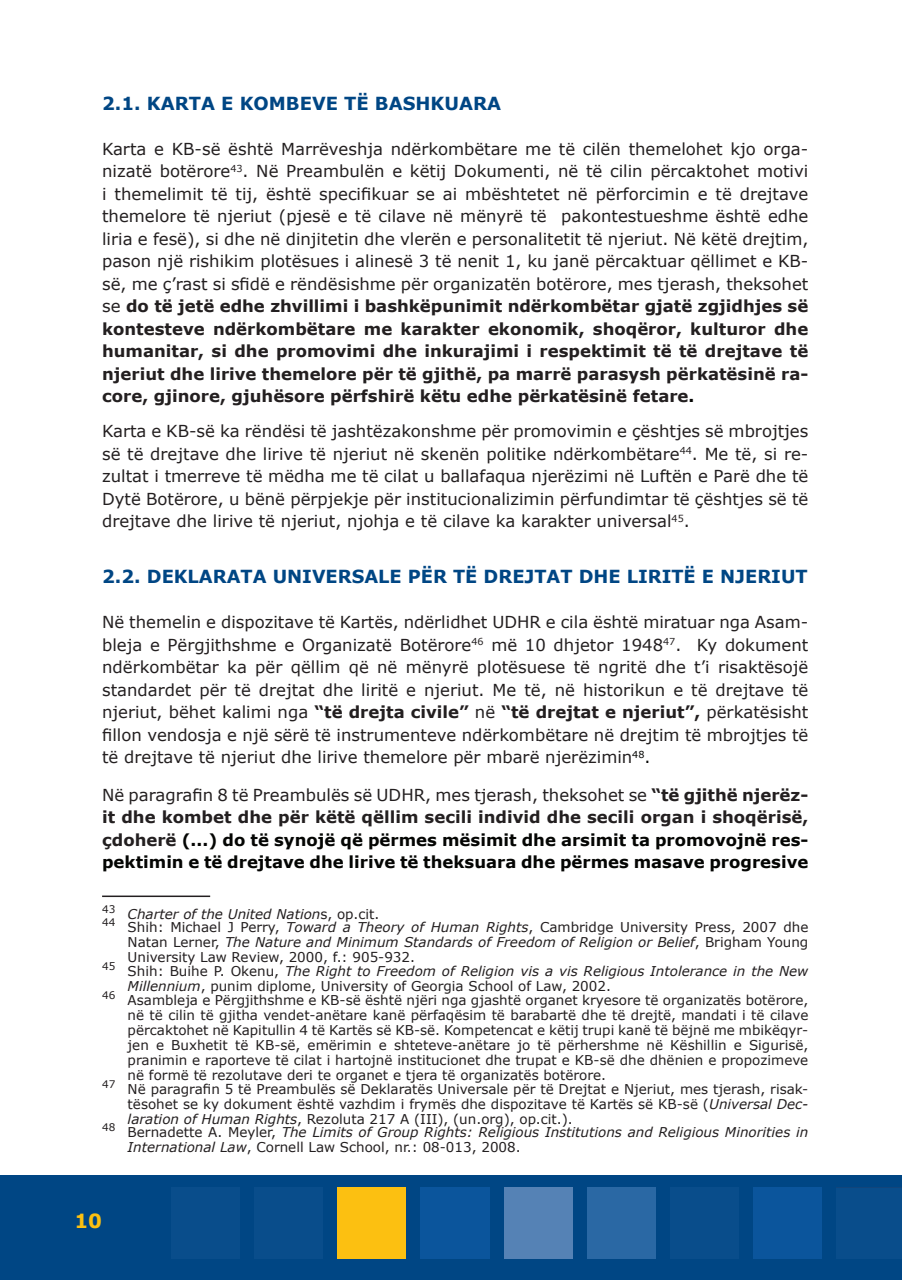
<style>
.page{position:relative;width:902px;height:1280px;background:#fff}
.page>*{position:absolute;margin:0;border:0;box-sizing:border-box;transform-origin:0 0}
.t1{font:700 19.5px "Verdana";color:#fcc011}
.t2{font:700 18px "Verdana";color:#004684}
.t3{font:16.5px/22.5px "Verdana";color:#231f20;text-align:justify}
.t4{font:700 16.5px/22.5px "Verdana";color:#040503;text-align:justify}
.t5{font:13.5px/13.8px "Verdana";color:#231f20}
.t6{font:italic 13.5px/15px "Verdana";color:#231f20}
.s1{font-weight:700}
.s2{font-weight:700;color:#040503}
.s3{color:#040503}
.s4{font-weight:400;color:#231f20}
.s5{color:#231f20}
.s6{font-style:italic}
.s7{font-style:normal}
</style>
<div class="page">
<div style="left:0;top:1175px;width:901px;height:105px;background:#004684"></div>
<div style="left:254px;top:1187px;width:69px;height:72px;background:#094d8b"></div>
<div style="left:171px;top:1187px;width:69px;height:72px;background:#094d8b"></div>
<div style="left:420px;top:1187px;width:69px;height:72px;background:#0b559c"></div>
<div style="left:503px;top:1187px;width:69px;height:72px;background:#5582b5"></div>
<div style="left:586px;top:1187px;width:69px;height:72px;background:#2a68a4"></div>
<div style="left:669px;top:1187px;width:70px;height:72px;background:#094d8b"></div>
<div style="left:835px;top:1188px;width:66px;height:71px;background:#094d8b"></div>
<div style="left:752px;top:1187px;width:70px;height:72px;background:#0b559c"></div>
<div style="left:337px;top:1188px;width:70px;height:71px;background:#fcc011"></div>
<div style="left:406px;top:1184px;width:14px;height:81px;background:#004684"></div>
<div style="left:656px;top:1184px;width:14px;height:81px;background:#004684"></div>
<div style="left:822px;top:1184px;width:14px;height:81px;background:#004684"></div>
<hr style="left:102px;top:895px;width:108px;height:2px;background:#231f20">
<p class="t2" style="left:102px;top:90px;width:400px">2.1. KARTA E KOMBEVE TË BASHKUARA</p>
<p class="t3" style="left:102px;top:137px;width:707px">Karta e KB-së është Marrëveshja ndërkombëtare me të cilën themelohet kjo orga&shy;nizatë botërore<sup>43</sup>. Në Preambulën e këtij Dokumenti, në të cilin përcaktohet motivi i themelimit të tij, është specifikuar se ai mbështetet në përforcimin e të drejtave themelore të njeriut (pjesë e të cilave në mënyrë të pakontestueshme është edhe liria e fesë), si dhe në dinjitetin dhe vlerën e personalitetit të njeriut. Në këtë drejtim, pason një rishikim plotësues i alinesë 3 të nenit 1, ku janë përcaktuar qëllimet e KB&shy;së, me ç’rast si sfidë e rëndësishme për organizatën botërore, mes tjerash, theksohet se <span class="s1">do të jetë edhe zhvillimi i bashkëpunimit ndërkombëtar gjatë zgjidhjes së kontesteve ndërkombëtare me karakter ekonomik, shoqëror, kulturor dhe humanitar, si dhe promovimi dhe inkurajimi i respektimit të të drejtave të njeriut dhe lirive themelore për të gjithë, pa marrë parasysh përkatësinë ra&shy;core, gjinore, gjuhësore përfshirë këtu edhe përkatësinë fetare</span><span class="s2">.</span></p>
<p class="t3" style="left:102px;top:420px;width:707px">Karta e KB-së ka rëndësi të jashtëzakonshme për promovimin e çështjes së mbrojtjes së të drejtave dhe lirive të njeriut në skenën politike ndërkombëtare<sup>44</sup>. Me të, si re&shy;zultat i tmerreve të mëdha me të cilat u ballafaqua njerëzimi në Luftën e Parë dhe të Dytë Botërore, u bënë përpjekje për institucionalizimin përfundimtar të çështjes së të drejtave dhe lirive të njeriut, njohja e të cilave ka karakter universal<sup>45</sup>.</p>
<p class="t2" style="left:102px;top:564px;width:707px">2.2. DEKLARATA UNIVERSALE PËR TË DREJTAT DHE LIRITË E NJERIUT</p>
<p class="t3" style="left:102px;top:611px;width:707px">Në themelin e dispozitave të Kartës, ndërlidhet UDHR e cila është miratuar nga Asam&shy;bleja e Përgjithshme e Organizatë Botërore<sup>46</sup> më 10 dhjetor 1948<sup>47</sup>. Ky dokument ndërkombëtar ka për qëllim që në mënyrë plotësuese të ngritë dhe t’i risaktësojë standardet për të drejtat dhe liritë e njeriut. Me të, në historikun e të drejtave të njeriut, bëhet kalimi nga <span class="s1">“të drejta civile”</span> në <span class="s1">“të drejtat e njeriut”,</span> përkatësisht fillon vendosja e një sërë të instrumenteve ndërkombëtare në drejtim të mbrojtjes të të drejtave të njeriut dhe lirive themelore për mbarë njerëzimin<sup>48</sup><span class="s3">.</span></p>
<p class="t4" style="left:102px;top:783px;width:707px"><span class="s4">Në paragrafin 8 të Preambulës së UDHR, mes tjerash, theksohet se</span> <span class="s5">“të gjithë njerëz&shy;it dhe kombet dhe për këtë qëllim secili individ dhe secili organ i shoqërisë, çdoherë</span> (...) do të synojë që përmes mësimit dhe arsimit ta promovojnë res&shy;pektimin e të drejtave dhe lirive të theksuara dhe përmes masave progresive</p>
<p class="t5" style="left:102px;top:907px;width:707px"><sup>43</sup> <span class="s6">Charter of the United Nation</span>s, op.cit.<br><sup>44</sup> Shih: Michael J Perry, <span class="s6">Toward a Theory of Human Rights</span>, Cambridge University Press, 2007 dhe</p>
<p class="t5" style="left:128px;top:935px;width:682px;line-height:15px">Natan Lerner, <span class="s6">The Nature and Minimum Standards of Freedom of Religion or Belief</span>, Brigham Young<br>University Law Review, 2000, f.: 905-932.</p>
<p class="t6" style="left:128px;top:963px;width:682px;text-indent:-26px"><sup>45</sup> <span class="s7">Shih: Buihe P. Okenu,</span> The Right to Freedom of Religion vis a vis Religious Intolerance in the New<br>Millennium<span class="s7">, punim diplome, University of Georgia School of Law, 2002.</span></p>
<p class="t5" style="left:102px;top:993px;width:707px"><sup>46</sup> Asambleja e Përgjithshme e KB-së është njëri nga gjashtë organet kryesore të organizatës botërore,</p>
<p class="t5" style="left:128px;top:1008px;width:682px">në të cilin të gjitha vendet-anëtare kanë përfaqësim të barabartë dhe të drejtë, mandati i të cilave</p>
<p class="t5" style="left:128px;top:1023px;width:682px">përcaktohet në Kapitullin 4 të Kartës së KB-së. Kompetencat e këtij trupi kanë të bëjnë me mbikëqyr-</p>
<p class="t5" style="left:128px;top:1038px;width:682px">jen e Buxhetit të KB-së, emërimin e shteteve-anëtare jo të përhershme në Këshillin e Sigurisë,</p>
<p class="t5" style="left:128px;top:1053px;width:682px">pranimin e raporteve të cilat i hartojnë institucionet dhe trupat e KB-së dhe dhënien e propozimeve</p>
<p class="t5" style="left:128px;top:1068px;width:480px">në formë të rezolutave deri te organet e tjera të organizatës botërore.</p>
<p class="t5" style="left:102px;top:1082px;width:707px"><sup>47</sup> Në paragrafin 5 të Preambulës së Deklaratës Universale për të Drejtat e Njeriut, mes tjerash, risak-</p>
<p class="t5" style="left:128px;top:1097px;width:682px">tësohet se ky dokument është vazhdim i frymës dhe dispozitave të Kartës së KB-së (<span class="s6">Universal Dec-</span></p>
<p class="t5" style="left:128px;top:1112px;width:446px"><span class="s6">laration of Human Rights</span>, Rezoluta 217 A (III), (un.org), op.cit.).</p>
<p class="t6" style="left:128px;top:1125px;width:682px;text-indent:-26px"><sup>48</sup> <span class="s7">Bernadette A. Meyler,</span> The Limits of Group Rights: Religious Institutions and Religious Minorities in<br>International Law<span class="s7">, Cornell Law School, nr.: 08-013, 2008.</span></p>
<p class="t1" style="left:74px;top:1207px;width:29px">10</p>
</div>
